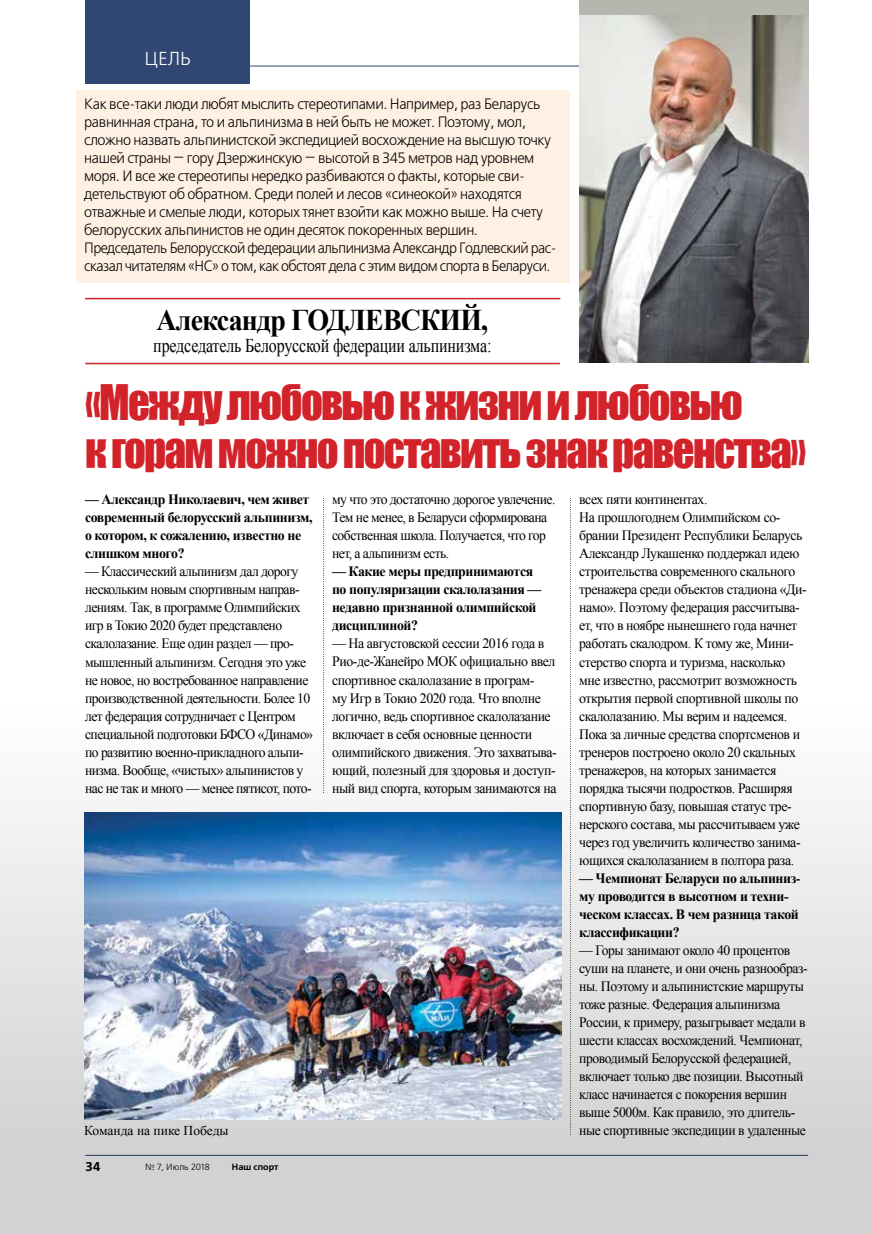
<style>
.page{position:relative;width:872px;height:1234px;background:#fff}
.page>*{position:absolute;margin:0;border:0;box-sizing:border-box;transform-origin:0 0}
.t1{font:45px/48px "Impact";letter-spacing:-.04em;color:#d2232a;scale:.95 1}
.t2{font:700 30px "Times New Roman";letter-spacing:-.03em;color:#000;scale:.93 1}
.t3{font:19.5px "Times New Roman";letter-spacing:-.01em;color:#000;scale:.82 1}
.t4{font:18.75px "Free Set C";color:#fff}
.t5{font:15px/18px "Free Set C";letter-spacing:-.03em;color:#000;scale:.95 1}
.t6{font:14.25px/18px "Times New Roman";letter-spacing:-.03em;color:#000}
.t7{font:14.25px/18px "Times New Roman";letter-spacing:-.03em;color:#000;scale:.96 1}
.t8{font:700 14.25px/18px "Times New Roman";letter-spacing:-.03em;color:#000}
.t9{font:13.5px "Times New Roman";color:#000}
.t10{font:700 12.75px "Free Set C";color:#000}
.t11{font:9px "Free Set C";color:#000}
.t12{font:700 9px "Free Set C";color:#000}
</style>
<div class="page">
<hr style="left:85px;top:66px;width:723px;height:1px;background:#304774">
<div style="left:85px;top:0;width:165px;height:83px;background:#304774"></div>
<div style="left:1px;top:707px;width:871px;height:526px;background:linear-gradient(to bottom,#fdfefe,#cccbcb)"></div>
<div style="left:76px;top:90px;width:494px;height:193px;background:#fff0e4"></div>
<hr style="left:85px;top:298px;width:475px;height:1px;background:#d2232a">
<hr style="left:85px;top:363px;width:475px;height:1px;background:#d2232a">
<div style="left:579px;top:0;width:229px;height:363px;background:#b4b7ad"></div>
<img style="left:579px;top:16px;width:229px;height:347px">
<img style="left:84px;top:812px;width:477px;height:306px">
<svg style="left:323px;top:498px;width:1px;height:295px"></svg>
<svg style="left:570px;top:498px;width:1px;height:637px"></svg>
<h3 class="t4" style="left:145px;top:49px;width:48px">ЦЕЛЬ</h3>
<p class="t5" style="left:84px;top:95px;width:499px">Как все-таки люди любят мыслить стереотипами. Например, раз Беларусь равнинная страна, то и альпинизма в ней быть не может. Поэтому, мол, сложно назвать альпинистской экспедицией восхождение на высшую точку нашей страны — гору Дзержинскую — высотой в 345 метров над уровнем моря. И все же стереотипы нередко разбиваются о факты, которые сви&shy;детельствуют об обратном. Среди полей и лесов «синеокой» находятся отважные и смелые люди, которых тянет взойти как можно выше. На счету белорусских альпинистов не один десяток покоренных вершин.<br>Председатель Белорусской федерации альпинизма Александр Годлевский рас&shy;сказал читателям «НС» о том, как обстоят дела с этим видом спорта в Беларуси.</p>
<h2 class="t2" style="left:157px;top:299px;width:358px">Александр ГОДЛЕВСКИЙ,</h2>
<h3 class="t3" style="left:153px;top:333px;width:414px">председатель Белорусской федерации альпинизма:</h3>
<h1 class="t1" style="left:85px;top:377px;width:760px">«Между любовью к жизни и любовью<br>к горам можно поставить знак равенства»</h1>
<p class="t8" style="left:85px;top:490px;width:229px">— Александр Николаевич, чем живет современный белорусский альпинизм, о котором, к сожалению, известно не слишком много?</p>
<p class="t7" style="left:85px;top:562px;width:239px">— Классический альпинизм дал дорогу нескольким новым спортивным направ&shy;лениям. Так, в программе Олимпийских игр в Токио 2020 будет представлено скалолазание. Еще один раздел — про&shy;мышленный альпинизм. Сегодня это уже не новое, но востребованное направление производственной деятельности. Более 10 лет федерация сотрудничает с Центром специальной подготовки БФСО «Динамо» по развитию военно-прикладного альпи&shy;низма. Вообще, «чистых» альпинистов у нас не так и много — менее пятисот, пото-</p>
<p class="t7" style="left:332px;top:490px;width:234px">му что это достаточно дорогое увлечение.<br>Тем не менее, в Беларуси сформирована собственная школа. Получается, что гор нет, а альпинизм есть.</p>
<p class="t8" style="left:332px;top:562px;width:211px">— Какие меры предпринимаются по популяризации скалолазания — недавно признанной олимпийской дисциплиной?</p>
<p class="t6" style="left:332px;top:634px;width:226px">— На августовской сессии 2016 года в Рио-де-Жанейро МОК официально ввел спортивное скалолазание в програм-<br>му Игр в Токио 2020 года. Что вполне логично, ведь спортивное скалолазание включает в себя основные ценности олимпийского движения. Это захватыва&shy;ющий, полезный для здоровья и доступ&shy;ный вид спорта, которым занимаются на</p>
<p class="t6" style="left:579px;top:490px;width:229px">всех пяти континентах.<br>На прошлогоднем Олимпийском со&shy;брании Президент Республики Беларусь Александр Лукашенко поддержал идею строительства современного скального тренажера среди объектов стадиона «Ди&shy;намо». Поэтому федерация рассчитыва&shy;ет, что в ноябре нынешнего года начнет работать скалодром. К тому же, Мини&shy;стерство спорта и туризма, насколько мне известно, рассмотрит возможность открытия первой спортивной школы по скалолазанию. Мы верим и надеемся.<br>Пока за личные средства спортсменов и тренеров построено около 20 скальных тренажеров, на которых занимается порядка тысячи подростков. Расширяя спортивную базу, повышая статус тре&shy;нерского состава, мы рассчитываем уже через год увеличить количество занима&shy;ющихся скалолазанием в полтора раза.</p>
<p class="t8" style="left:579px;top:868px;width:223px">— Чемпионат Беларуси по альпиниз&shy;му проводится в высотном и техни&shy;ческом классах. В чем разница такой классификации?</p>
<p class="t7" style="left:579px;top:940px;width:240px">— Горы занимают около 40 процентов суши на планете, и они очень разнообраз&shy;ны. Поэтому и альпинистские маршруты тоже разные. Федерация альпинизма России, к примеру, разыгрывает медали в шести классах восхождений. Чемпионат, проводимый Белорусской федерацией, включает только две позиции. Высотный класс начинается с покорения вершин выше 5000м. Как правило, это длитель-</p>
<p class="t9" style="left:84px;top:1120px;width:146px">Команда на пике Победы</p>
<p class="t7" style="left:579px;top:1120px;width:238px">ные спортивные экспедиции в удаленные</p>
<p class="t10" style="left:85px;top:1158px;width:17px">34</p>
<p class="t11" style="left:145px;top:1161px;width:66px">№ 7, Июль 2018</p>
<p class="t12" style="left:232px;top:1161px;width:48px">Наш спорт</p>
</div>
